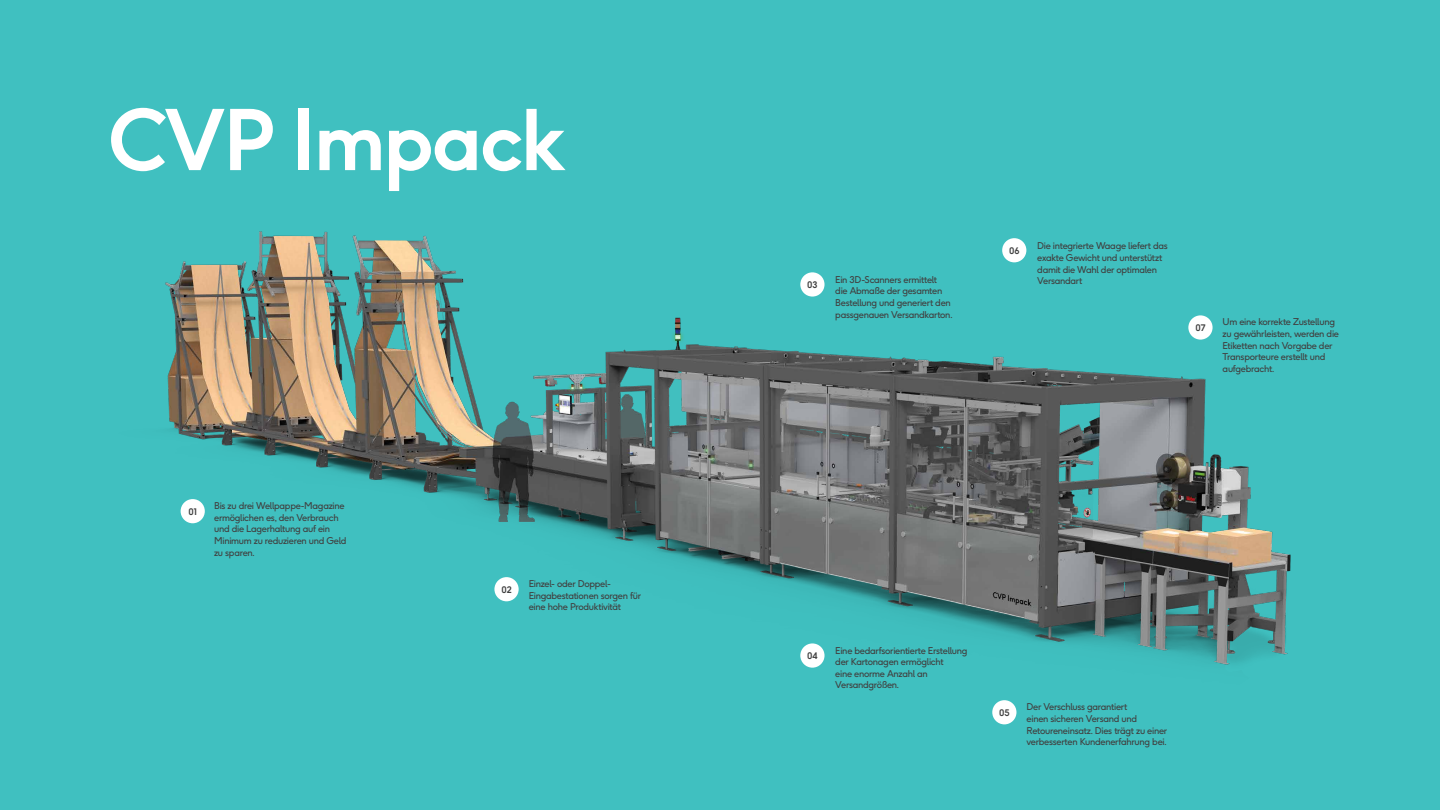
<style>
.page{position:relative;width:1440px;height:810px;background:#40c0c0}
.page>*{position:absolute;margin:0;border:0;box-sizing:border-box;transform-origin:0 0}
.t1{font:700 82.72px "F37 Ginger";letter-spacing:-.02em;color:#fff}
.t2{font:9.3px/11.6px "F37 Ginger";letter-spacing:-.03em;color:#404040}
.t3{font:700 9px "F37 Ginger";letter-spacing:.005em;color:#404040}
</style>
<div class="page">
<img style="left:109px;top:155px;width:1246px;height:596px">
<div style="left:181px;top:499px;width:24px;height:24px;background:#fff;border-radius:50%"></div>
<div style="left:494px;top:577px;width:25px;height:24px;background:#fff;border-radius:50%"></div>
<div style="left:800px;top:272px;width:25px;height:25px;background:#fff;border-radius:50%"></div>
<div style="left:800px;top:643px;width:25px;height:25px;background:#fff;border-radius:50%"></div>
<div style="left:992px;top:700px;width:24px;height:24px;background:#fff;border-radius:50%"></div>
<div style="left:1002px;top:238px;width:24px;height:24px;background:#fff;border-radius:50%"></div>
<div style="left:1188px;top:315px;width:25px;height:25px;background:#fff;border-radius:50%"></div>
<h1 class="t1" style="left:108px;top:66px;width:458px">CVP Impack</h1>
<p class="t3" style="left:188px;top:503px;width:10px">01</p>
<p class="t2" style="left:214px;top:499px;width:134px">Bis zu drei Wellpappe-Magazine ermöglichen es, den Verbrauch und die Lagerhaltung auf ein<br>Minimum zu reduzieren und Geld zu sparen.</p>
<p class="t3" style="left:501px;top:581px;width:12px">02</p>
<p class="t2" style="left:529px;top:577px;width:114px">Einzel- oder Doppel-<br>Eingabestationen sorgen für eine hohe Produktivität</p>
<p class="t3" style="left:807px;top:277px;width:12px">03</p>
<p class="t2" style="left:835px;top:272px;width:119px">Ein 3D-Scanners ermittelt<br>die Abmaße der gesamten<br>Bestellung und generiert den passgenauen Versandkarton.</p>
<p class="t3" style="left:1009px;top:242px;width:12px">06</p>
<p class="t2" style="left:1037px;top:239px;width:132px">Die integrierte Waage liefert das exakte Gewicht und unterstützt damit die Wahl der optimalen<br>Versandart</p>
<p class="t3" style="left:1195px;top:320px;width:12px">07</p>
<p class="t2" style="left:1223px;top:315px;width:118px">Um eine korrekte Zustellung zu gewährleisten, werden die<br>Etiketten nach Vorgabe der<br>Transporteure erstellt und aufgebracht.</p>
<p class="t3" style="left:807px;top:648px;width:12px">04</p>
<p class="t2" style="left:835px;top:643px;width:134px">Eine bedarfsorientierte Erstellung der Kartonagen ermöglicht<br>eine enorme Anzahl an<br>Versandgrößen.</p>
<p class="t3" style="left:999px;top:704px;width:12px">05</p>
<p class="t2" style="left:1027px;top:700px;width:142px">Der Verschluss garantiert<br>einen sicheren Versand und<br>Retoureneinsatz. Dies trägt zu einer verbesserten Kundenerfahrung bei.</p>
</div>
